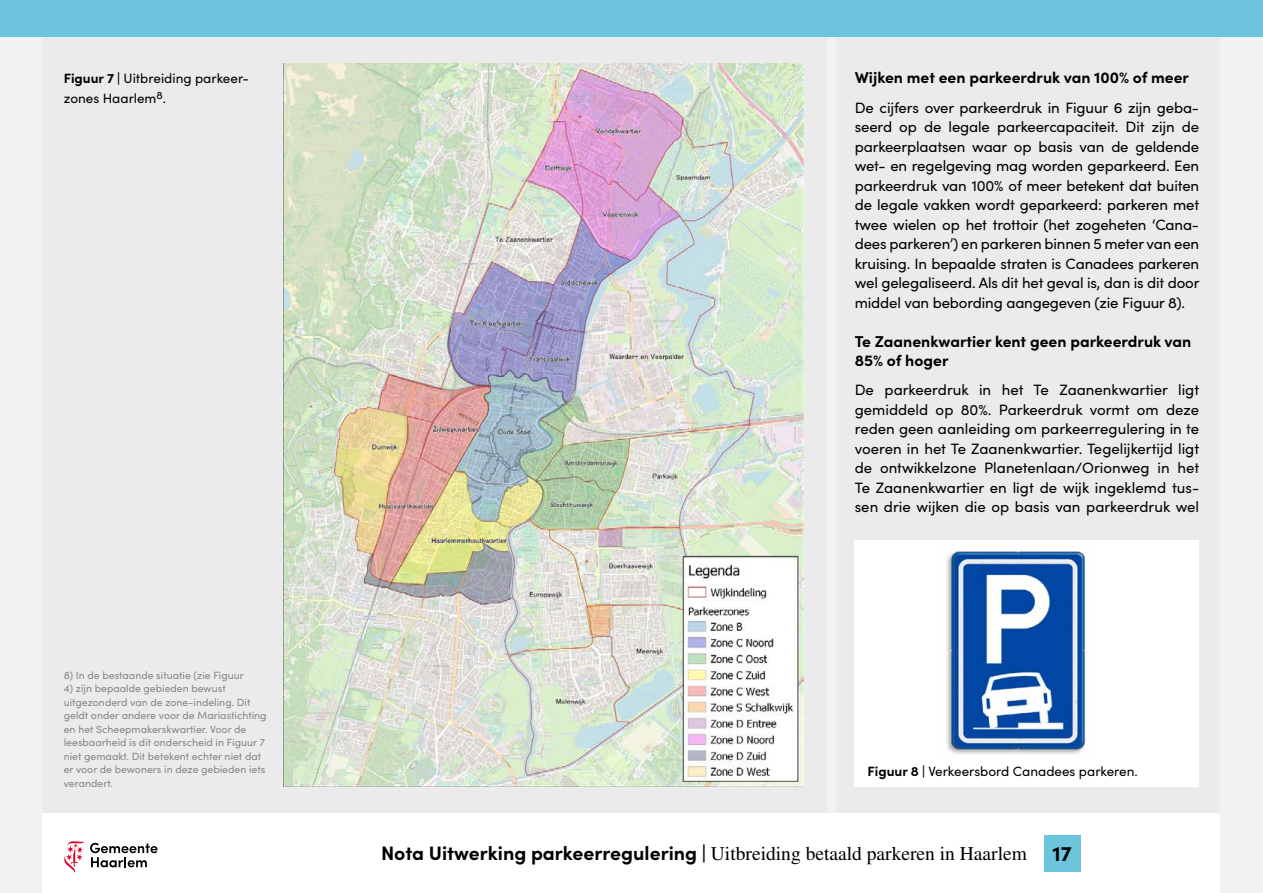
<style>
.page{position:relative;width:1263px;height:893px;background:#f2f2f2}
.page>*{position:absolute;margin:0;border:0;box-sizing:border-box;transform-origin:0 0}
.t1{font:19.5px "Times LT Pro";color:#000}
.t2{font:700 15.75px/19.5px "Sofia Pro";color:#000}
.t3{font:15px/19.5px "Sofia Pro";letter-spacing:-.01em;color:#000;text-align:justify}
.t4{font:13.5px/19.5px "Sofia Pro";color:#000}
.t5{font:10.5px/13.5px "Sofia Pro";color:#878787}
.s1{font-weight:700}
.s2{font-family:"Sofia Pro";font-weight:700}
.s3{font-family:"Sofia Pro";font-weight:700;font-size:21px}
</style>
<div class="page">
<div style="left:43px;top:0;width:1177px;height:893px;background:#ebebeb"></div>
<div style="left:827px;top:0;width:9px;height:817px;background:#f2f2f2"></div>
<div style="left:0;top:0;width:1263px;height:36px;background:#6dc5dd"></div>
<img style="left:283px;top:64px;width:521px;height:723px">
<div style="left:855px;top:540px;width:344px;height:247px;background:#fff"></div>
<img style="left:946px;top:551px;width:140px;height:203px">
<div style="left:43px;top:814px;width:1177px;height:79px;background:#fff"></div>
<div style="left:1044px;top:835px;width:36px;height:36px;background:#6dc5dd"></div>
<svg style="left:90px;top:843px;width:68px;height:24px"></svg>
<svg style="left:64px;top:841px;width:20px;height:32px"></svg>
<p class="t4" style="left:64px;top:68px;width:185px"><span class="s1">Figuur 7 |</span> Uitbreiding parkeer&shy;zones Haarlem<sup>8</sup>.</p>
<p class="t5" style="left:64px;top:668px;width:182px">8) In de bestaande situatie (zie Figuur</p>
<p class="t5" style="left:64px;top:681px;width:204px">4) zijn bepaalde gebieden bewust uitgezonderd van de zone-indeling. Dit geldt onder andere voor de Mariastichting en het Scheepmakerskwartier. Voor de leesbaarheid is dit onderscheid in Figuur 7 niet gemaakt. Dit betekent echter niet dat er voor de bewoners in deze gebieden iets verandert.</p>
<p class="t2" style="left:855px;top:67px;width:336px">Wijken met een parkeerdruk van 100% of meer</p>
<p class="t3" style="left:855px;top:97px;width:346px">De cijfers over parkeerdruk in Figuur 6 zijn geba&shy;seerd op de legale parkeercapaciteit. Dit zijn de parkeerplaatsen waar op basis van de geldende wet- en regelgeving mag worden geparkeerd. Een parkeerdruk van 100% of meer betekent dat buiten de legale vakken wordt geparkeerd: parkeren met twee wielen op het trottoir (het zogeheten ‘Cana&shy;dees parkeren’) en parkeren binnen 5 meter van een kruising. In bepaalde straten is Canadees parkeren wel gelegaliseerd. Als dit het geval is, dan is dit door middel van bebording aangegeven (zie Figuur 8).</p>
<p class="t2" style="left:855px;top:330px;width:338px">Te Zaanenkwartier kent geen parkeerdruk van<br>85% of hoger</p>
<p class="t3" style="left:855px;top:379px;width:346px">De parkeerdruk in het Te Zaanenkwartier ligt gemiddeld op 80%. Parkeerdruk vormt om deze reden geen aanleiding om parkeerregulering in te voeren in het Te Zaanenkwartier. Tegelijkertijd ligt de ontwikkelzone Planetenlaan/Orionweg in het Te Zaanenkwartier en ligt de wijk ingeklemd tus&shy;sen drie wijken die op basis van parkeerdruk wel</p>
<p class="t4" style="left:867px;top:760px;width:272px"><span class="s1">Figuur 8 |</span> Verkeersbord Canadees parkeren.</p>
<h1 class="t1" style="left:381px;top:842px;width:692px"><span class="s2">Nota Uitwerking parkeerregulering |</span> Uitbreiding betaald parkeren in Haarlem <span class="s3">17</span></h1>
</div>
